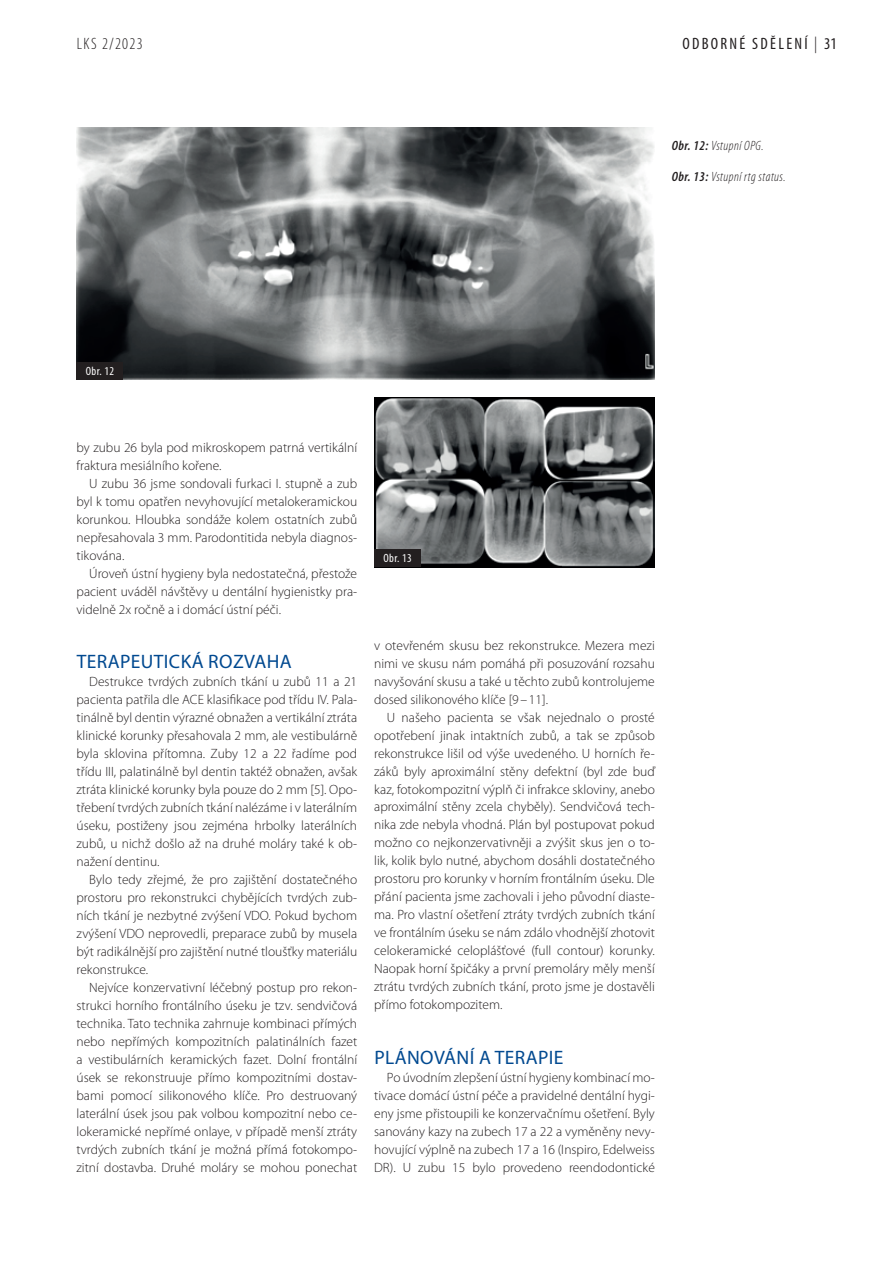
<style>
.page{position:relative;width:893px;height:1263px;background:#fff}
.page>*{position:absolute;margin:0;border:0;box-sizing:border-box;transform-origin:0 0}
.t1{font:19.5px "Myriad Pro";letter-spacing:.02em;color:#014990}
.t2{font:condensed 16.5px "Myriad Pro";letter-spacing:.14em;color:#231f20}
.t3{font:300 condensed 16.5px "Myriad Pro";letter-spacing:.075em;color:#231f20}
.t4{font:300 13.5px/18px "Myriad Pro";color:#231f20;text-align:justify}
.t5{font:italic 300 condensed 13.5px "Myriad Pro";letter-spacing:.03em;color:#231f20}
.t6{font:condensed 12px "Myriad Pro";letter-spacing:.03em;color:#fff}
.s1{font-weight:300}
.s2{font-weight:600}
</style>
<div class="page">
<img style="left:77px;top:128px;width:578px;height:252px">
<img style="left:374px;top:398px;width:281px;height:169px">
<div style="left:77px;top:362px;width:46px;height:18px;background:#231f20"></div>
<div style="left:374px;top:549px;width:47px;height:18px;background:#231f20"></div>
<p class="t3" style="left:77px;top:35px;width:67px">LKS 2/2023</p>
<p class="t2" style="left:682px;top:35px;width:156px">ODBORNÉ SDĚLENÍ <span class="s1">|</span> 31</p>
<p class="t5" style="left:672px;top:139px;width:93px"><span class="s2">Obr. 12:</span> Vstupní OPG.</p>
<p class="t5" style="left:672px;top:170px;width:115px"><span class="s2">Obr. 13:</span> Vstupní rtg status.</p>
<p class="t6" style="left:86px;top:364px;width:30px">Obr. 12</p>
<p class="t4" style="left:77px;top:438px;width:282px">by zubu 26 byla pod mikroskopem patrná vertikální fraktura mesiálního kořene.</p>
<p class="t4" style="left:77px;top:474px;width:282px;text-indent:13px">U zubu 36 jsme sondovali furkaci I. stupně a zub byl k tomu opatřen nevyhovující metalokeramickou korunkou. Hloubka sondáže kolem ostatních zubů nepřesahovala 3 mm. Parodontitida nebyla diagnos&shy;tikována.</p>
<p class="t4" style="left:77px;top:564px;width:282px;text-indent:13px">Úroveň ústní hygieny byla nedostatečná, přestože pacient uváděl návštěvy u dentální hygienistky pra&shy;videlně 2x ročně a i domácí ústní péči.</p>
<h1 class="t1" style="left:77px;top:649px;width:217px">TERAPEUTICKÁ ROZVAHA</h1>
<p class="t4" style="left:77px;top:672px;width:282px;text-indent:13px">Destrukce tvrdých zubních tkání u zubů 11 a 21 pacienta patřila dle ACE klasifikace pod třídu IV. Pala&shy;tinálně byl dentin výrazné obnažen a vertikální ztráta klinické korunky přesahovala 2 mm, ale vestibulárně byla sklovina přítomna. Zuby 12 a 22 řadíme pod třídu III, palatinálně byl dentin taktéž obnažen, avšak ztráta klinické korunky byla pouze do 2 mm [5]. Opo&shy;třebení tvrdých zubních tkání nalézáme i v laterálním úseku, postiženy jsou zejména hrbolky laterálních zubů, u nichž došlo až na druhé moláry také k ob&shy;nažení dentinu.</p>
<p class="t4" style="left:77px;top:870px;width:282px;text-indent:13px">Bylo tedy zřejmé, že pro zajištění dostatečného prostoru pro rekonstrukci chybějících tvrdých zub&shy;ních tkání je nezbytné zvýšení VDO. Pokud bychom zvýšení VDO neprovedli, preparace zubů by musela být radikálnější pro zajištění nutné tloušťky materiálu rekonstrukce.</p>
<p class="t4" style="left:77px;top:978px;width:282px;text-indent:13px">Nejvíce konzervativní léčebný postup pro rekon&shy;strukci horního frontálního úseku je tzv. sendvičová technika. Tato technika zahrnuje kombinaci přímých nebo nepřímých kompozitních palatinálních fazet a vestibulárních keramických fazet. Dolní frontální úsek se rekonstruuje přímo kompozitními dostav&shy;bami pomocí silikonového klíče. Pro destruovaný laterální úsek jsou pak volbou kompozitní nebo ce&shy;lokeramické nepřímé onlaye, v případě menší ztráty tvrdých zubních tkání je možná přímá fotokompo&shy;zitní dostavba. Druhé moláry se mohou ponechat</p>
<p class="t6" style="left:384px;top:552px;width:30px">Obr. 13</p>
<p class="t4" style="left:374px;top:636px;width:282px">v otevřeném skusu bez rekonstrukce. Mezera mezi nimi ve skusu nám pomáhá při posuzování rozsahu navyšování skusu a také u těchto zubů kontrolujeme dosed silikonového klíče [9 –11].</p>
<p class="t4" style="left:374px;top:708px;width:282px;text-indent:13px">U našeho pacienta se však nejednalo o prosté opotřebení jinak intaktních zubů, a tak se způsob rekonstrukce lišil od výše uvedeného. U horních ře&shy;záků byly aproximální stěny defektní (byl zde buď kaz, fotokompozitní výplň či infrakce skloviny, anebo aproximální stěny zcela chyběly). Sendvičová tech&shy;nika zde nebyla vhodná. Plán byl postupovat pokud možno co nejkonzervativněji a zvýšit skus jen o to&shy;lik, kolik bylo nutné, abychom dosáhli dostatečného prostoru pro korunky v horním frontálním úseku. Dle přání pacienta jsme zachovali i jeho původní diaste&shy;ma. Pro vlastní ošetření ztráty tvrdých zubních tkání ve frontálním úseku se nám zdálo vhodnější zhotovit celokeramické celoplášťové (full contour) korunky.<br>Naopak horní špičáky a první premoláry měly menší ztrátu tvrdých zubních tkání, proto jsme je dostavěli přímo fotokompozitem.</p>
<h1 class="t1" style="left:374px;top:1045px;width:191px">PLÁNOVÁNÍ A TERAPIE</h1>
<p class="t4" style="left:374px;top:1068px;width:282px;text-indent:13px">Po úvodním zlepšení ústní hygieny kombinací mo&shy;tivace domácí ústní péče a pravidelné dentální hygi&shy;eny jsme přistoupili ke konzervačnímu ošetření. Byly sanovány kazy na zubech 17 a 22 a vyměněny nevy&shy;hovující výplně na zubech 17 a 16 (Inspiro, Edelweiss DR). U zubu 15 bylo provedeno reendodontické</p>
</div>
